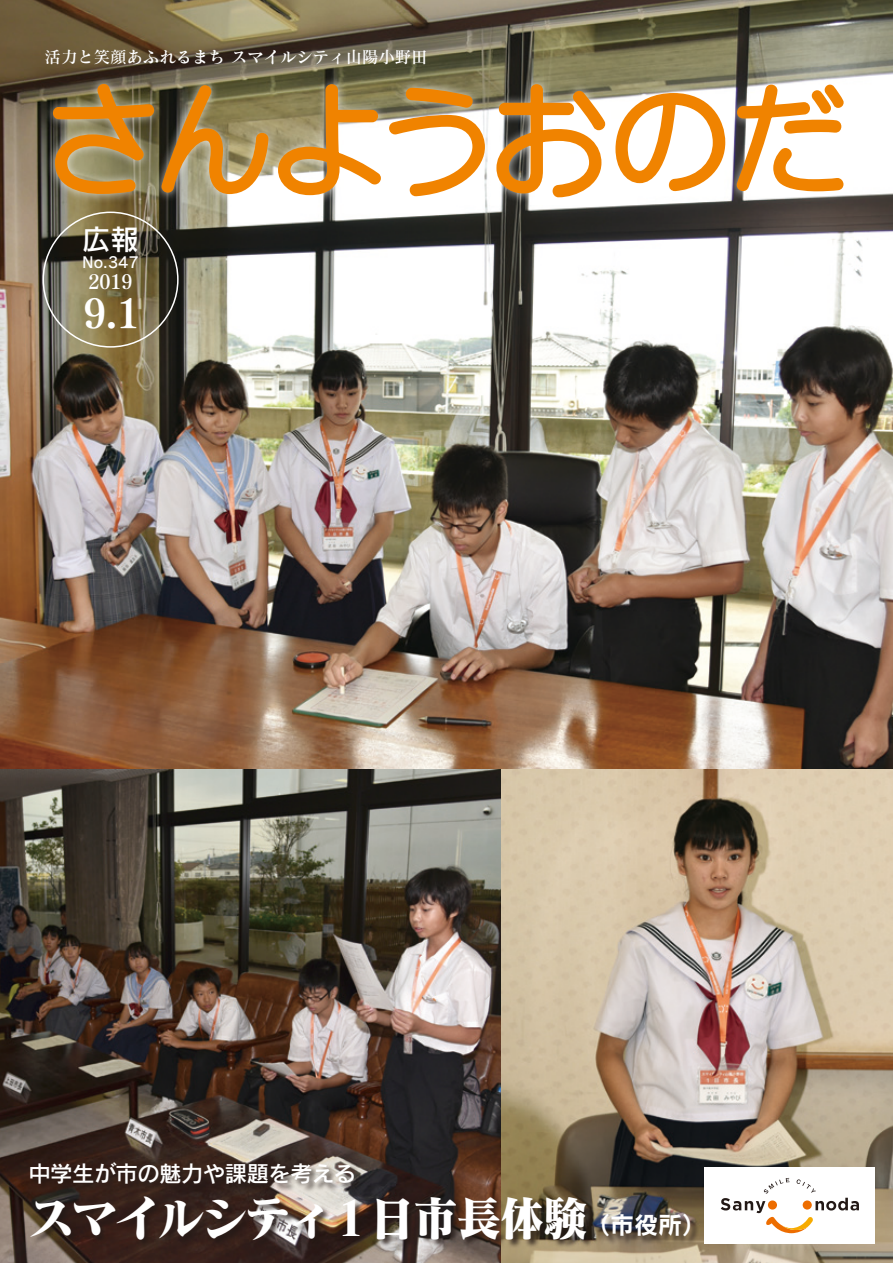
<style>
.page{position:relative;width:893px;height:1263px;background:#fff}
.page>*{position:absolute;margin:0;border:0;box-sizing:border-box;transform-origin:0 0}
.t1{font:120px "Anito Std M";letter-spacing:-.04em;color:#f08300}
.t2{font:48px "Matisse Pro EB";letter-spacing:-.05em;color:#fff;scale:.95 1}
.t3{font:39px "Tsuku Min Pro E";color:#fff}
.t4{font:28.5px "Rodin Pro DB";color:#fff}
.t5{font:22.5px "Rodin Pro DB";letter-spacing:-.03em;color:#fff}
.t6{font:19.5px "Tsuku Min Pro B";color:#fff}
.t7{font:16.5px "Matisse Pro DB";color:#fff}
.t8{font:15px "Rodin Pro DB";color:#fff}
.s1{font-family:"Rodin Pro B";font-size:24px}
</style>
<div class="page">
<img style="left:0;top:0;width:893px;height:1263px">
<div style="left:43px;top:75px;width:809px;height:131px;background:#fff;opacity:.75"></div>
<img style="left:51px;top:82px;width:219px;height:114px">
<svg style="left:277px;top:83px;width:105px;height:114px"></svg>
<svg style="left:388px;top:86px;width:98px;height:112px"></svg>
<svg style="left:495px;top:83px;width:112px;height:116px"></svg>
<svg style="left:614px;top:92px;width:113px;height:101px"></svg>
<svg style="left:735px;top:83px;width:110px;height:110px"></svg>
<div style="left:30px;top:1162px;width:669px;height:86px;background:#231916;opacity:.75"></div>
<div style="left:705px;top:1167px;width:170px;height:77px;background:#fff"></div>
<svg style="left:721px;top:1165px;width:138px;height:68px"></svg>
<div style="left:803px;top:1200px;width:9px;height:9px;background:#ed6d00;border-radius:50%"></div>
<div style="left:768px;top:1200px;width:9px;height:9px;background:#ed6d00;border-radius:50%"></div>
<p class="t7" style="left:45px;top:46px;width:384px">活力と笑顔あふれるまち スマイルシティ山陽小野田</p>
<p class="t1" style="left:43px;top:65px;width:809px">さんようおのだ</p>
<p class="t4" style="left:82px;top:221px;width:58px">広報</p>
<p class="t8" style="left:82px;top:253px;width:58px">No.347</p>
<p class="t6" style="left:88px;top:266px;width:46px">2019</p>
<p class="t3" style="left:84px;top:283px;width:58px">9.1</p>
<p class="t5" style="left:28px;top:1159px;width:330px">中学生が市の魅力や課題を考える</p>
<p class="t2" style="left:28px;top:1186px;width:715px">スマイルシティ1日市長体験<span class="s1">（市役所）</span></p>
</div>
